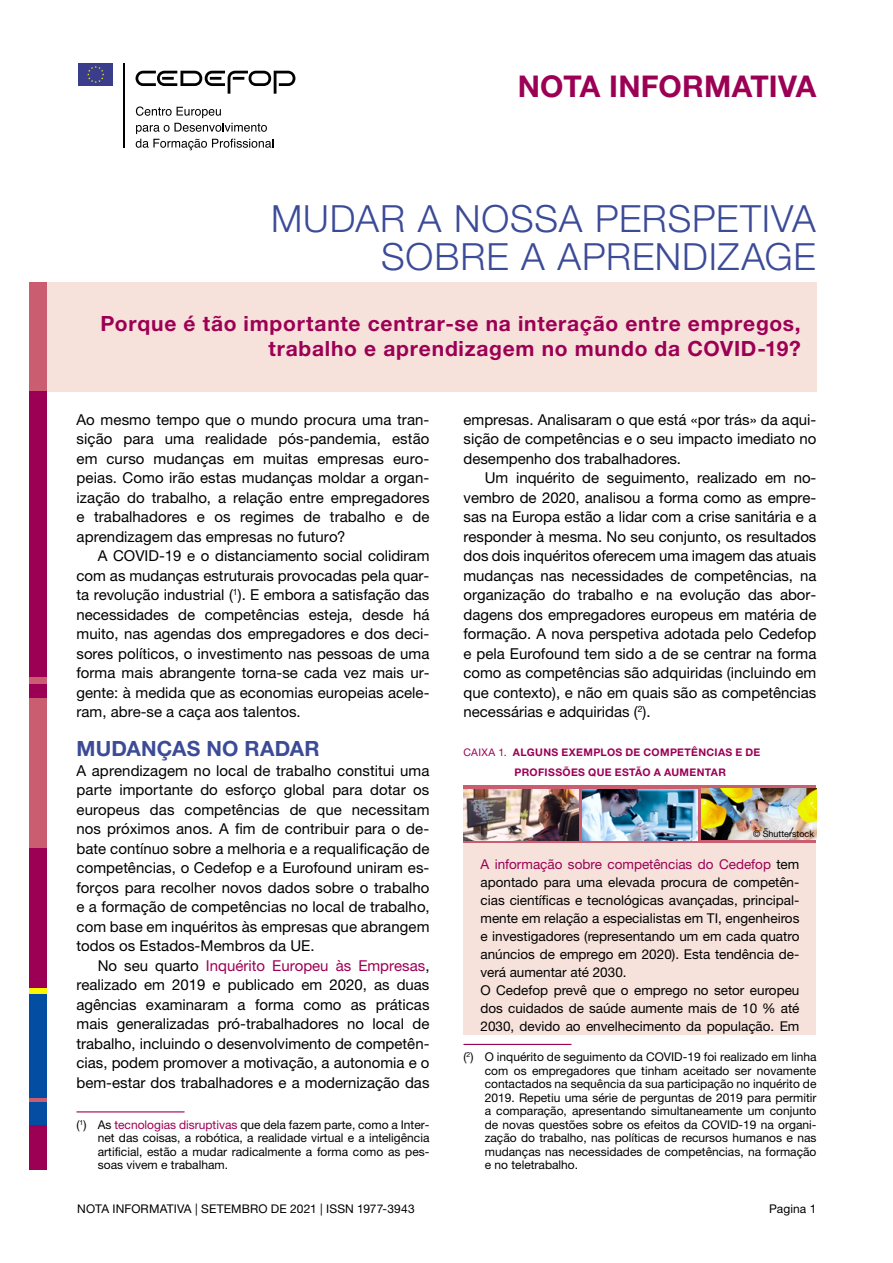
<style>
.page{position:relative;width:893px;height:1263px;background:#fff}
.page>*{position:absolute;margin:0;border:0;box-sizing:border-box;transform-origin:0 0}
.t1{font:300 37.5px/37.5px "Helvetica Neue LTW1 G";letter-spacing:.025em;color:#3c4b97;text-align:right}
.t2{font:700 30px "Helvetica Neue LTW1 G";letter-spacing:.01em;color:#9c0055}
.t3{font:700 21px/25.2px "Helvetica Neue LTW1 G";letter-spacing:.035em;color:#9c0055;text-align:right}
.t4{font:700 21px "Helvetica Neue LTW1 G";letter-spacing:.01em;color:#3c4b97}
.t5{font:15px/19.5px "Helvetica Neue LTW1 G";color:#000;text-align:justify}
.t6{font:13.5px/18px "Helvetica Neue LTW1 G";color:#000}
.t7{font:12px/13.5px "Helvetica Neue LTW1 G";color:#000;text-align:justify}
.t8{font:700 10.5px/19.5px "Helvetica Neue LTW1 G";letter-spacing:.035em;color:#9c0055}
.t9{font:9px "Helvetica Neue LTW1 G";color:#000}
.s1{color:#9c0055}
.s2{font-weight:400}
</style>
<div class="page">
<svg style="left:136px;top:107px;width:137px;height:43px"></svg>
<div style="left:79px;top:63px;width:34px;height:23px;background:#3a3d8c"></div>
<svg style="left:87px;top:66px;width:17px;height:17px"></svg>
<svg style="left:136px;top:71px;width:159px;height:23px"></svg>
<hr style="left:124px;top:63px;width:1px;height:84px;background:#000">
<div style="left:463px;top:833px;width:353px;height:22px;background:#f6e2db"></div>
<div style="left:463px;top:851px;width:353px;height:130px;background:#f6e2db"></div>
<div style="left:463px;top:977px;width:353px;height:58px;background:#f6e2db"></div>
<hr style="left:463px;top:1044px;width:108px;height:1px;background:#9c0055">
<div style="left:45px;top:282px;width:771px;height:110px;background:#f6e2db"></div>
<hr style="left:77px;top:1111px;width:108px;height:1px;background:#9c0055">
<div style="left:29px;top:282px;width:18px;height:115px;background:#cb5d70"></div>
<div style="left:29px;top:677px;width:18px;height:8px;background:#cb5d70"></div>
<div style="left:29px;top:698px;width:18px;height:150px;background:#cb5d70"></div>
<div style="left:29px;top:685px;width:18px;height:13px;background:#9c0055"></div>
<div style="left:29px;top:848px;width:18px;height:140px;background:#9c0055"></div>
<div style="left:29px;top:392px;width:18px;height:285px;background:#9c0055"></div>
<div style="left:29px;top:988px;width:18px;height:6px;background:#fff500"></div>
<hr style="left:29px;top:1098px;width:18px;height:3px;background:#cb5d70">
<div style="left:29px;top:1101px;width:18px;height:23px;background:#054da2"></div>
<div style="left:29px;top:1124px;width:18px;height:45px;background:#9c0055"></div>
<div style="left:29px;top:994px;width:18px;height:104px;background:#034da2"></div>
<svg style="left:463px;top:785px;width:353px;height:57px;background:#c56775"></svg>
<img style="left:463px;top:789px;width:115px;height:52px">
<img style="left:583px;top:789px;width:114px;height:52px">
<img style="left:702px;top:788px;width:114px;height:51px">
<h2 class="t2" style="left:518px;top:68px;width:300px">NOTA INFORMATIVA</h2>
<h1 class="t1" style="left:271px;top:200px;width:546px">MUDAR A NOSSA PERSPETIVA<br>SOBRE A APRENDIZAGE</h1>
<h3 class="t3" style="left:101px;top:311px;width:702px">Porque é tão importante centrar-se na interação entre empregos, trabalho e aprendizagem no mundo da COVID-19?</h3>
<p class="t5" style="left:77px;top:409px;width:354px">Ao mesmo tempo que o mundo procura uma tran&shy;sição para uma realidade pós-pandemia, estão em curso mudanças em muitas empresas euro&shy;peias. Como irão estas mudanças moldar a organ&shy;ização do trabalho, a relação entre empregadores e trabalhadores e os regimes de trabalho e de aprendizagem das empresas no futuro?</p>
<p class="t5" style="left:77px;top:546px;width:354px;text-indent:21px">A COVID-19 e o distanciamento social colidiram com as mudanças estruturais provocadas pela quar&shy;ta revolução industrial (<sup>1</sup>). E embora a satisfação das necessidades de competências esteja, desde há muito, nas agendas dos empregadores e dos deci&shy;sores políticos, o investimento nas pessoas de uma forma mais abrangente torna-se cada vez mais ur&shy;gente: à medida que as economias europeias acele&shy;ram, abre-se a caça aos talentos.</p>
<h3 class="t4" style="left:77px;top:736px;width:245px">MUDANÇAS NO RADAR</h3>
<p class="t5" style="left:77px;top:760px;width:354px">A aprendizagem no local de trabalho constitui uma parte importante do esforço global para dotar os europeus das competências de que necessitam nos próximos anos. A fim de contribuir para o de&shy;bate contínuo sobre a melhoria e a requalificação de competências, o Cedefop e a Eurofound uniram es&shy;forços para recolher novos dados sobre o trabalho e a formação de competências no local de trabalho, com base em inquéritos às empresas que abrangem todos os Estados-Membros da UE.</p>
<p class="t5" style="left:77px;top:955px;width:354px;text-indent:21px">No seu quarto <span class="s1">Inquérito Europeu às Empresas</span>, realizado em 2019 e publicado em 2020, as duas agências examinaram a forma como as práticas mais generalizadas pró-trabalhadores no local de trabalho, incluindo o desenvolvimento de competên&shy;cias, podem promover a motivação, a autonomia e o bem-estar dos trabalhadores e a modernização das</p>
<p class="t7" style="left:98px;top:1118px;width:333px;text-indent:-21px">(<sup>1</sup>) As <span class="s1">tecnologias disruptivas</span> que dela fazem parte, como a Inter&shy;net das coisas, a robótica, a realidade virtual e a inteligência artificial, estão a mudar radicalmente a forma como as pes&shy;soas vivem e trabalham.</p>
<p class="t7" style="left:77px;top:1202px;width:339px">NOTA INFORMATIVA | SETEMBRO DE 2021 | ISSN 1977-3943</p>
<p class="t5" style="left:463px;top:409px;width:354px">empresas. Analisaram o que está «por trás» da aqui&shy;sição de competências e o seu impacto imediato no desempenho dos trabalhadores.</p>
<p class="t5" style="left:463px;top:468px;width:354px;text-indent:21px">Um inquérito de seguimento, realizado em no&shy;vembro de 2020, analisou a forma como as empre&shy;sas na Europa estão a lidar com a crise sanitária e a responder à mesma. No seu conjunto, os resultados dos dois inquéritos oferecem uma imagem das atuais mudanças nas necessidades de competências, na organização do trabalho e na evolução das abor&shy;dagens dos empregadores europeus em matéria de formação. A nova perspetiva adotada pelo Cedefop e pela Eurofound tem sido a de se centrar na forma como as competências são adquiridas (incluindo em que contexto), e não em quais são as competências necessárias e adquiridas (<sup>2</sup>).</p>
<p class="t8" style="left:514px;top:742px;width:247px;text-indent:-51px"><span class="s2">CAIXA 1.</span> ALGUNS EXEMPLOS DE COMPETÊNCIAS E DE<br>PROFISSÕES QUE ESTÃO A AUMENTAR</p>
<p class="t9" style="left:753px;top:828px;width:63px">© Shutterstock</p>
<p class="t6" style="left:480px;top:855px;width:320px"><span class="s1">A informação sobre competências do Cedefop</span> tem apontado para uma elevada procura de competên&shy;cias científicas e tecnológicas avançadas, principal&shy;mente em relação a especialistas em TI, engenheiros e investigadores (representando um em cada quatro anúncios de emprego em 2020). Esta tendência de&shy;verá aumentar até 2030.<br>O Cedefop prevê que o emprego no setor europeu dos cuidados de saúde aumente mais de 10 % até 2030, devido ao envelhecimento da população. Em</p>
<p class="t7" style="left:485px;top:1050px;width:333px;text-indent:-21px">(<sup>2</sup>) O inquérito de seguimento da COVID-19 foi realizado em linha com os empregadores que tinham aceitado ser novamente contactados na sequência da sua participação no inquérito de 2019. Repetiu uma série de perguntas de 2019 para permitir a comparação, apresentando simultaneamente um conjunto de novas questões sobre os efeitos da COVID-19 na organi&shy;zação do trabalho, nas políticas de recursos humanos e nas mudanças nas necessidades de competências, na formação e no teletrabalho.</p>
<p class="t7" style="left:769px;top:1202px;width:49px">Pagina 1</p>
</div>
